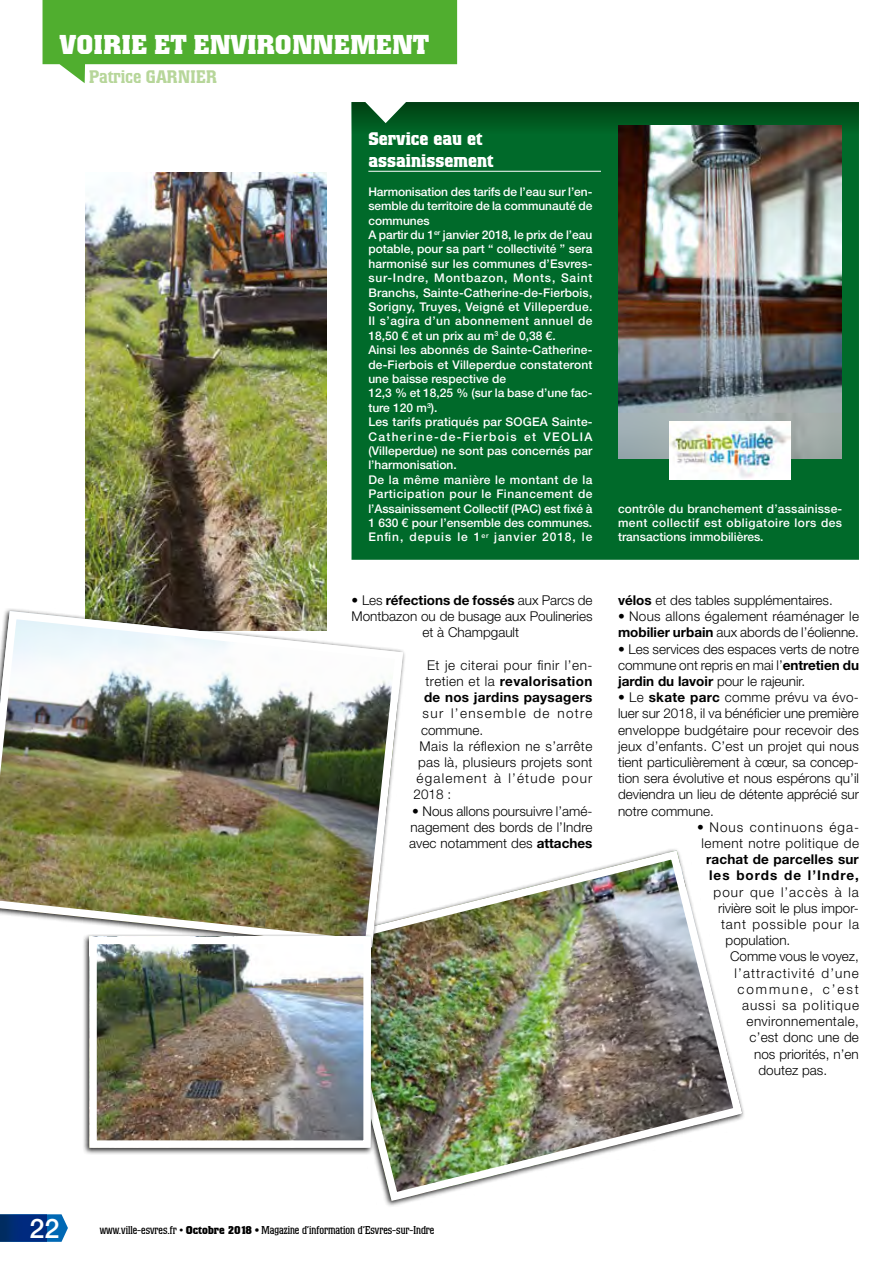
<style>
.page{position:relative;width:893px;height:1263px;background:#fff}
.page>*{position:absolute;margin:0;border:0;box-sizing:border-box;transform-origin:0 0}
.t1{font:700 27px "Colossalis";letter-spacing:.02em;color:#fff}
.t2{font:500 27px "Helvetica Neue LT Std";color:#fff}
.t3{font:700 18px/21.6px "Colossalis";color:#fff}
.t4{font:500 18px "Colossalis";color:#b7d69a}
.t5{font:300 13.5px/16.2px "Helvetica Neue LT Std";color:#000;text-align:justify}
.t6{font:300 13.5px/16.2px "Helvetica Neue LT Std";letter-spacing:.02em;color:#000}
.t7{font:300 13.5px/16.2px "Helvetica Neue LT Std";letter-spacing:.04em;color:#000;text-align:center}
.t8{font:700 13.5px/16.2px "Helvetica Neue LT Std";letter-spacing:.015em;color:#000}
.t9{font:300 13.5px "Helvetica Neue LT Std";letter-spacing:.035em;color:#000}
.t10{font:300 13.5px "Helvetica Neue LT Std";letter-spacing:.09em;color:#000}
.t11{font:300 13.5px "Helvetica Neue LT Std";letter-spacing:.1em;color:#000}
.t12{font:300 13.5px "Helvetica Neue LT Std";letter-spacing:.08em;color:#000}
.t13{font:300 13.5px "Helvetica Neue LT Std";letter-spacing:.065em;color:#000}
.t14{font:300 13.5px "Helvetica Neue LT Std";letter-spacing:.075em;color:#000}
.t15{font:300 13.5px "Helvetica Neue LT Std";letter-spacing:.03em;color:#000}
.t16{font:300 13.5px "Helvetica Neue LT Std";letter-spacing:.07em;color:#000}
.t17{font:300 13.5px "Helvetica Neue LT Std";letter-spacing:.145em;color:#000}
.t18{font:500 12px/14.4px "Helvetica Neue LT Std";letter-spacing:.01em;color:#fff}
.t19{font:11.25px "Colossalis";color:#000}
.s1{font-weight:700}
</style>
<div class="page">
<img style="left:0;top:0;width:859px;height:1242px">
<h1 class="t1" style="left:60px;top:29px;width:371px">VOIRIE ET ENVIRONNEMENT</h1>
<h2 class="t4" style="left:89px;top:67px;width:129px">Patrice GARNIER</h2>
<h2 class="t3" style="left:368px;top:128px;width:127px">Service eau et assainissement</h2>
<p class="t18" style="left:368px;top:184px;width:226px">Harmonisation des tarifs de l’eau sur l’en&shy;semble du territoire de la communauté de communes<br>A partir du 1<sup>er</sup> janvier 2018, le prix de l’eau potable, pour sa part “ collectivité ” sera harmonisé sur les communes d’Esvres&shy;sur-Indre, Montbazon, Monts, Saint Branchs, Sainte-Catherine-de-Fierbois, Sorigny, Truyes, Veigné et Villeperdue.<br>Il s’agira d’un abonnement annuel de 18,50 € et un prix au m<sup>3</sup> de 0,38 €.<br>Ainsi les abonnés de Sainte-Catherine&shy;de-Fierbois et Villeperdue constateront une baisse respective de<br>12,3 % et 18,25 % (sur la base d’une fac&shy;ture 120 m<sup>3</sup>).<br>Les tarifs pratiqués par SOGEA Sainte-Catherine-de-Fierbois et VEOLIA (Villeperdue) ne sont pas concernés par l’harmonisation.<br>De la même manière le montant de la Participation pour le Financement de l’Assainissement Collectif (PAC) est fixé à 1 630 € pour l’ensemble des communes.<br>Enfin, depuis le 1<sup>er</sup> janvier 2018, le</p>
<p class="t5" style="left:351px;top:592px;width:242px;text-align:center">• Les <span class="s1">réfections de fossés</span> aux Parcs de<br>Montbazon ou de busage aux Poulineries et à Champgault</p>
<p class="t5" style="left:424px;top:657px;width:170px">Et je citerai pour finir l’en&shy;tretien et la <span class="s1">revalorisation de nos jardins paysagers</span></p>
<p class="t11" style="left:423px;top:705px;width:171px">sur l’ensemble de notre</p>
<p class="t5" style="left:421px;top:721px;width:64px">commune.</p>
<p class="t9" style="left:420px;top:738px;width:174px">Mais la réflexion ne s’arrête</p>
<p class="t6" style="left:418px;top:754px;width:176px">pas là, plusieurs projets sont</p>
<p class="t10" style="left:417px;top:770px;width:177px">également à l’étude pour</p>
<p class="t5" style="left:414px;top:786px;width:39px">2018 :</p>
<p class="t5" style="left:409px;top:802px;width:185px">• Nous allons poursuivre l’amé&shy;nagement des bords de l’Indre avec notamment des <span class="s1">attaches</span></p>
<p class="t18" style="left:618px;top:501px;width:226px;text-align:justify">contrôle du branchement d’assainisse&shy;ment collectif est obligatoire lors des transactions immobilières.</p>
<p class="t5" style="left:618px;top:592px;width:216px"><span class="s1">vélos</span> et des tables supplémentaires.</p>
<p class="t6" style="left:618px;top:608px;width:243px">• Nous allons également réaménager le <span class="s1">mobilier urbain</span> aux abords de l’éolienne.</p>
<p class="t5" style="left:618px;top:640px;width:242px">• Les services des espaces verts de notre commune ont repris en mai l’<span class="s1">entretien du jardin du lavoir</span> pour le rajeunir.</p>
<p class="t5" style="left:618px;top:689px;width:243px">• Le <span class="s1">skate parc</span> comme prévu va évo&shy;luer sur 2018, il va bénéficier une première enveloppe budgétaire pour recevoir des jeux d’enfants. C’est un projet qui nous tient particulièrement à cœur, sa concep&shy;tion sera évolutive et nous espérons qu’il deviendra un lieu de détente apprécié sur notre commune.</p>
<p class="t7" style="left:697px;top:819px;width:163px">• Nous continuons éga&shy;lement notre politique de</p>
<p class="t8" style="left:706px;top:851px;width:154px">rachat de parcelles sur les bords de l’Indre,</p>
<p class="t14" style="left:714px;top:883px;width:147px">pour que l’accès à la</p>
<p class="t5" style="left:718px;top:900px;width:142px">rivière soit le plus impor-</p>
<p class="t13" style="left:721px;top:916px;width:139px">tant possible pour la</p>
<p class="t5" style="left:726px;top:932px;width:66px">population.</p>
<p class="t5" style="left:730px;top:948px;width:130px">Comme vous le voyez,</p>
<p class="t12" style="left:735px;top:964px;width:126px">l’attractivité d’une</p>
<p class="t17" style="left:738px;top:981px;width:123px">commune, c’est</p>
<p class="t16" style="left:742px;top:997px;width:118px">aussi sa politique</p>
<p class="t15" style="left:747px;top:1013px;width:114px">environnementale,</p>
<p class="t5" style="left:750px;top:1029px;width:111px">c’est donc une de</p>
<p class="t5" style="left:754px;top:1045px;width:106px">nos priorités, n’en</p>
<p class="t5" style="left:759px;top:1062px;width:70px">doutez pas.</p>
<h1 class="t2" style="left:30px;top:1212px;width:32px">22</h1>
<p class="t19" style="left:100px;top:1223px;width:336px">www.ville-esvres.fr • <span class="s1">Octobre 2018 •</span> Magazine d’information d’Esvres-sur-Indre</p>
</div>
